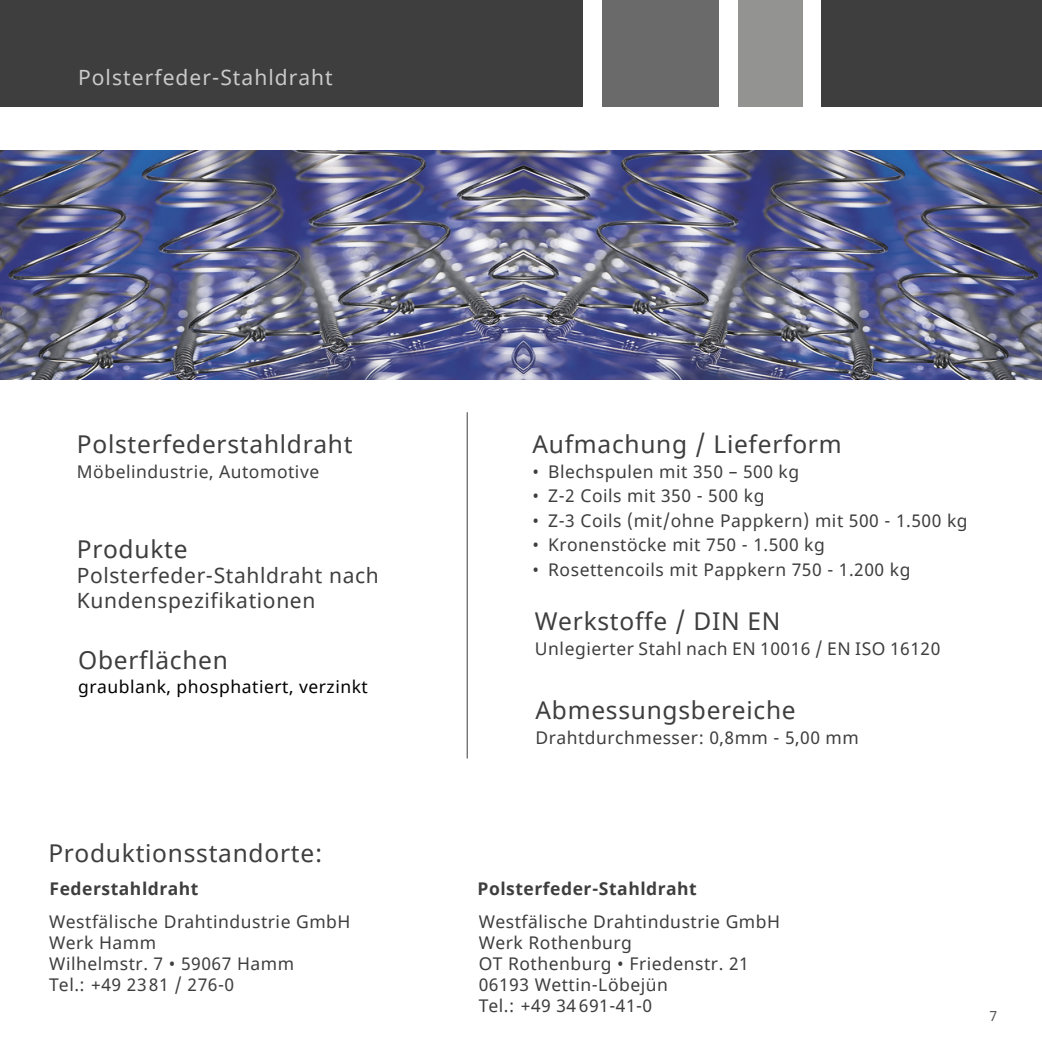
<style>
.page{position:relative;width:1042px;height:1042px;background:#fff}
.page>*{position:absolute;margin:0;border:0;box-sizing:border-box;transform-origin:0 0}
.t1{font:24.5px "Noto Sans";letter-spacing:.03em;color:#3f3e3e}
.t2{font:21px/25.2px "Noto Sans";letter-spacing:.03em;color:#3f3e3e}
.t3{font:21px "Noto Sans";letter-spacing:.05em;color:#cbcbcb}
.t4{font:17.5px/21px "Noto Sans";letter-spacing:.03em;color:#3f3e3e}
.t5{font:700 17.5px "Noto Sans";letter-spacing:.03em;color:#3f3e3e}
.t6{font:17.5px "Noto Sans";letter-spacing:.03em;color:#000}
.t7{font:14px "Noto Sans";color:#585857}
</style>
<div class="page">
<img style="left:1px;top:150px;width:1041px;height:229px">
<hr style="left:467px;top:412px;width:1px;height:346px;background:#3f3e3e">
<div style="left:0;top:0;width:582px;height:106px;background:#3f3e3e"></div>
<div style="left:602px;top:0;width:116px;height:106px;background:#6a6a6a"></div>
<div style="left:738px;top:0;width:64px;height:106px;background:#939392"></div>
<div style="left:822px;top:0;width:220px;height:106px;background:#3f3e3e"></div>
<p class="t3" style="left:78px;top:63px;width:256px">Polsterfeder-Stahldraht</p>
<h1 class="t1" style="left:77px;top:428px;width:277px">Polsterfederstahldraht</h1>
<p class="t4" style="left:77px;top:462px;width:244px">Möbelindustrie, Automotive</p>
<h1 class="t1" style="left:77px;top:532px;width:112px">Produkte</h1>
<p class="t2" style="left:77px;top:564px;width:303px">Polsterfeder-Stahldraht nach<br>Kundenspezifikationen</p>
<h1 class="t1" style="left:78px;top:643px;width:151px">Oberflächen</h1>
<p class="t6" style="left:78px;top:675px;width:291px">graublank, phosphatiert, verzinkt</p>
<h1 class="t1" style="left:532px;top:428px;width:311px">Aufmachung / Lieferform</h1>
<p class="t4" style="left:532px;top:462px;width:268px">• Blechspulen mit 350 – 500 kg</p>
<p class="t4" style="left:532px;top:486px;width:233px">• Z-2 Coils mit 350 - 500 kg</p>
<p class="t4" style="left:532px;top:511px;width:437px">• Z-3 Coils (mit/ohne Pappkern) mit 500 - 1.500 kg</p>
<p class="t4" style="left:532px;top:535px;width:294px">• Kronenstöcke mit 750 - 1.500 kg</p>
<p class="t4" style="left:532px;top:560px;width:379px">• Rosettencoils mit Pappkern 750 - 1.200 kg</p>
<h1 class="t1" style="left:535px;top:605px;width:247px">Werkstoffe / DIN EN</h1>
<p class="t4" style="left:535px;top:638px;width:407px">Unlegierter Stahl nach EN 10016 / EN ISO 16120</p>
<h1 class="t1" style="left:535px;top:694px;width:262px">Abmessungsbereiche</h1>
<p class="t4" style="left:535px;top:728px;width:325px">Drahtdurchmesser: 0,8mm - 5,00 mm</p>
<h1 class="t1" style="left:48px;top:836px;width:275px">Produktionsstandorte:</h1>
<p class="t5" style="left:50px;top:876px;width:150px">Federstahldraht</p>
<p class="t5" style="left:477px;top:876px;width:221px">Polsterfeder-Stahldraht</p>
<p class="t4" style="left:49px;top:911px;width:303px">Westfälische Drahtindustrie GmbH<br>Werk Hamm<br>Wilhelmstr. 7 • 59067 Hamm<br>Tel.: +49 2381 / 276-0</p>
<p class="t4" style="left:479px;top:911px;width:303px">Westfälische Drahtindustrie GmbH<br>Werk Rothenburg<br>OT Rothenburg • Friedenstr. 21<br>06193 Wettin-Löbejün<br>Tel.: +49 34691-41-0</p>
<p class="t7" style="left:989px;top:1006px;width:9px">7</p>
</div>
